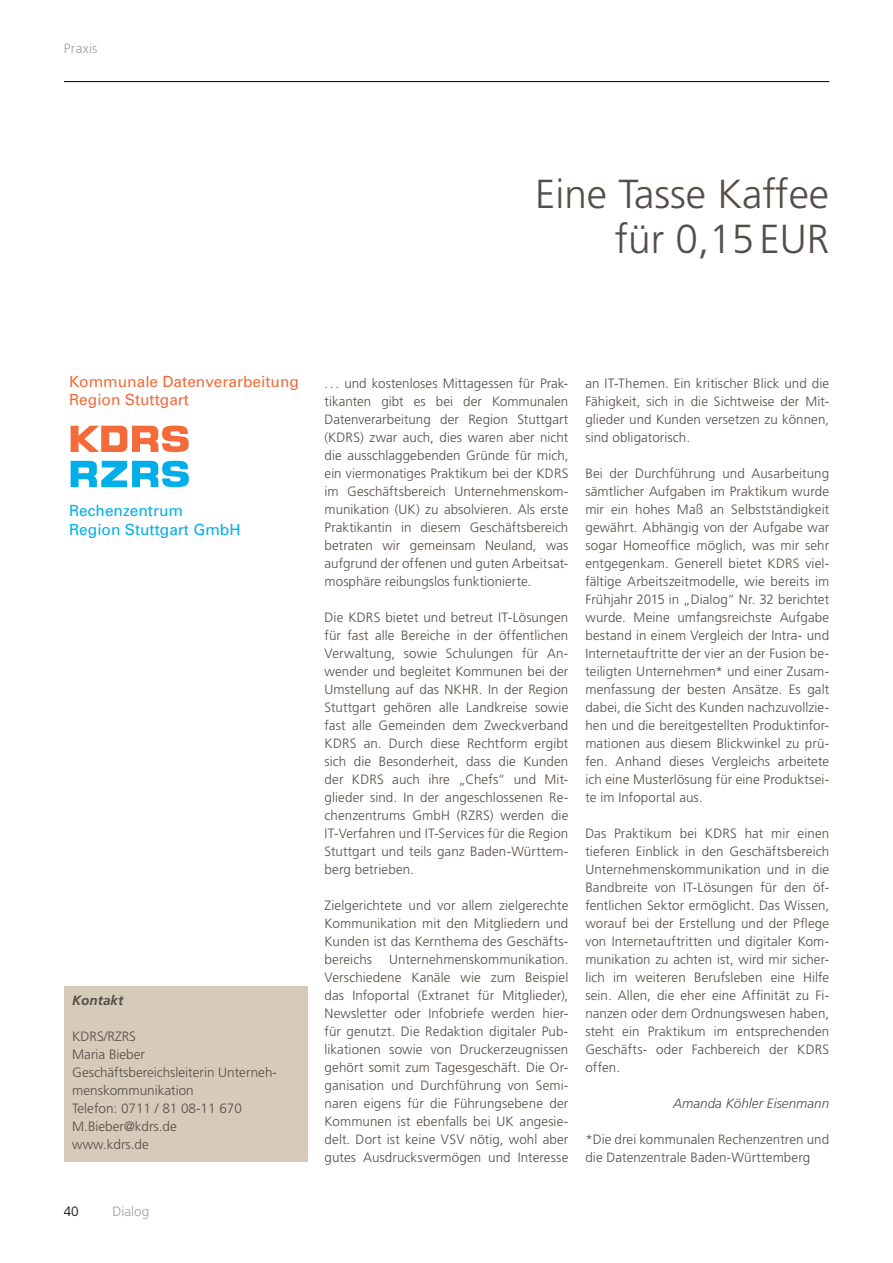
<style>
.page{position:relative;width:893px;height:1263px;background:#fff}
.page>*{position:absolute;margin:0;border:0;box-sizing:border-box;transform-origin:0 0}
.t1{font:300 40.5px/45px "Frutiger LT";color:#544d48;text-align:right}
.t2{font:15.45px/18.5px "Univers";color:#f46a38}
.t3{font:15.45px/18.6px "Univers";color:#00afea}
.t4{font:300 13.5px/18px "Frutiger LT";letter-spacing:.005em;color:#544d48;text-align:justify}
.t5{font:italic 300 13.5px "Frutiger LT";color:#544d48}
.t6{font:italic 700 13.5px "Frutiger LT";color:#544d48}
.t7{font:300 13.5px "Frutiger LT";color:#a19f9d}
.t8{font:300 13.5px "Frutiger";letter-spacing:.02em;color:#a19f9d}
.t9{font:300 13.5px "Frutiger LT";color:#000}
</style>
<div class="page">
<hr style="left:64px;top:81px;width:765px;height:1px;background:#000">
<div style="left:64px;top:986px;width:244px;height:176px;background:#d6cab8"></div>
<svg style="left:71px;top:426px;width:118px;height:26px"></svg>
<svg style="left:71px;top:461px;width:118px;height:26px"></svg>
<p class="t8" style="left:64px;top:41px;width:35px">Praxis</p>
<h1 class="t1" style="left:535px;top:172px;width:296px">Eine Tasse Kaffee für 0,15EUR</h1>
<p class="t2" style="left:69px;top:372px;width:231px">Kommunale Datenverarbeitung<br>Region Stuttgart</p>
<p class="t3" style="left:69px;top:502px;width:173px">Rechenzentrum<br>Region Stuttgart GmbH</p>
<p class="t6" style="left:72px;top:992px;width:53px">Kontakt</p>
<p class="t4" style="left:72px;top:1028px;width:206px;text-align:left">KDRS/RZRS<br>Maria Bieber<br>Geschäftsbereichsleiterin Unterneh&shy;menskommunikation<br>Telefon: 0711 / 81 08-11 670<br>M.Bieber@kdrs.de<br>www.kdrs.de</p>
<p class="t9" style="left:64px;top:1203px;width:17px">40</p>
<p class="t7" style="left:113px;top:1203px;width:38px">Dialog</p>
<p class="t4" style="left:325px;top:374px;width:245px">... und kostenloses Mittagessen für Prak&shy;tikanten gibt es bei der Kommunalen Datenverarbeitung der Region Stuttgart (KDRS) zwar auch, dies waren aber nicht die ausschlaggebenden Gründe für mich, ein viermonatiges Praktikum bei der KDRS im Geschäftsbereich Unternehmenskom&shy;munikation (UK) zu absolvieren. Als erste Praktikantin in diesem Geschäftsbereich betraten wir gemeinsam Neuland, was aufgrund der offenen und guten Arbeitsat&shy;mosphäre reibungslos funktionierte.</p>
<p class="t4" style="left:325px;top:608px;width:245px">Die KDRS bietet und betreut IT-Lösungen für fast alle Bereiche in der öffentlichen Verwaltung, sowie Schulungen für An&shy;wender und begleitet Kommunen bei der Umstellung auf das NKHR. In der Region Stuttgart gehören alle Landkreise sowie fast alle Gemeinden dem Zweckverband KDRS an. Durch diese Rechtform ergibt sich die Besonderheit, dass die Kunden der KDRS auch ihre „Chefs“ und Mit&shy;glieder sind. In der angeschlossenen Re&shy;chenzentrums GmbH (RZRS) werden die IT-Verfahren und IT-Services für die Region Stuttgart und teils ganz Baden-Württem&shy;berg betrieben.</p>
<p class="t4" style="left:325px;top:896px;width:245px">Zielgerichtete und vor allem zielgerechte Kommunikation mit den Mitgliedern und Kunden ist das Kernthema des Geschäfts&shy;bereichs</p>
<p class="t4" style="left:325px;top:950px;width:245px;text-indent:65px">Unternehmenskommunikation.<br>Verschiedene Kanäle wie zum Beispiel das Infoportal (Extranet für Mitglieder), Newsletter oder Infobriefe werden hier&shy;für genutzt. Die Redaktion digitaler Pub&shy;likationen sowie von Druckerzeugnissen gehört somit zum Tagesgeschäft. Die Or&shy;ganisation und Durchführung von Semi&shy;naren eigens für die Führungsebene der Kommunen ist ebenfalls bei UK angesie&shy;delt. Dort ist keine VSV nötig, wohl aber gutes Ausdrucksvermögen und Interesse</p>
<p class="t4" style="left:585px;top:374px;width:245px">an IT-Themen. Ein kritischer Blick und die Fähigkeit, sich in die Sichtweise der Mit&shy;glieder und Kunden versetzen zu können, sind obligatorisch.</p>
<p class="t4" style="left:585px;top:464px;width:245px">Bei der Durchführung und Ausarbeitung sämtlicher Aufgaben im Praktikum wurde mir ein hohes Maß an Selbstständigkeit gewährt. Abhängig von der Aufgabe war sogar Homeoffice möglich, was mir sehr entgegenkam. Generell bietet KDRS viel&shy;fältige Arbeitszeitmodelle, wie bereits im Frühjahr 2015 in „Dialog“ Nr. 32 berichtet wurde. Meine umfangsreichste Aufgabe bestand in einem Vergleich der Intra- und Internetauftritte der vier an der Fusion be&shy;teiligten Unternehmen* und einer Zusam&shy;menfassung der besten Ansätze. Es galt dabei, die Sicht des Kunden nachzuvollzie&shy;hen und die bereitgestellten Produktinfor&shy;mationen aus diesem Blickwinkel zu prü&shy;fen. Anhand dieses Vergleichs arbeitete ich eine Musterlösung für eine Produktsei&shy;te im Infoportal aus.</p>
<p class="t4" style="left:585px;top:824px;width:245px">Das Praktikum bei KDRS hat mir einen tieferen Einblick in den Geschäftsbereich Unternehmenskommunikation und in die Bandbreite von IT-Lösungen für den öf&shy;fentlichen Sektor ermöglicht. Das Wissen, worauf bei der Erstellung und der Pflege von Internetauftritten und digitaler Kom&shy;munikation zu achten ist, wird mir sicher&shy;lich im weiteren Berufsleben eine Hilfe sein. Allen, die eher eine Affinität zu Fi&shy;nanzen oder dem Ordnungswesen haben, steht ein Praktikum im entsprechenden Geschäfts- oder Fachbereich der KDRS offen.</p>
<p class="t5" style="left:673px;top:1095px;width:158px">Amanda Köhler Eisenmann</p>
<p class="t4" style="left:585px;top:1130px;width:245px">*Die drei kommunalen Rechenzentren und die Datenzentrale Baden-Württemberg</p>
</div>
